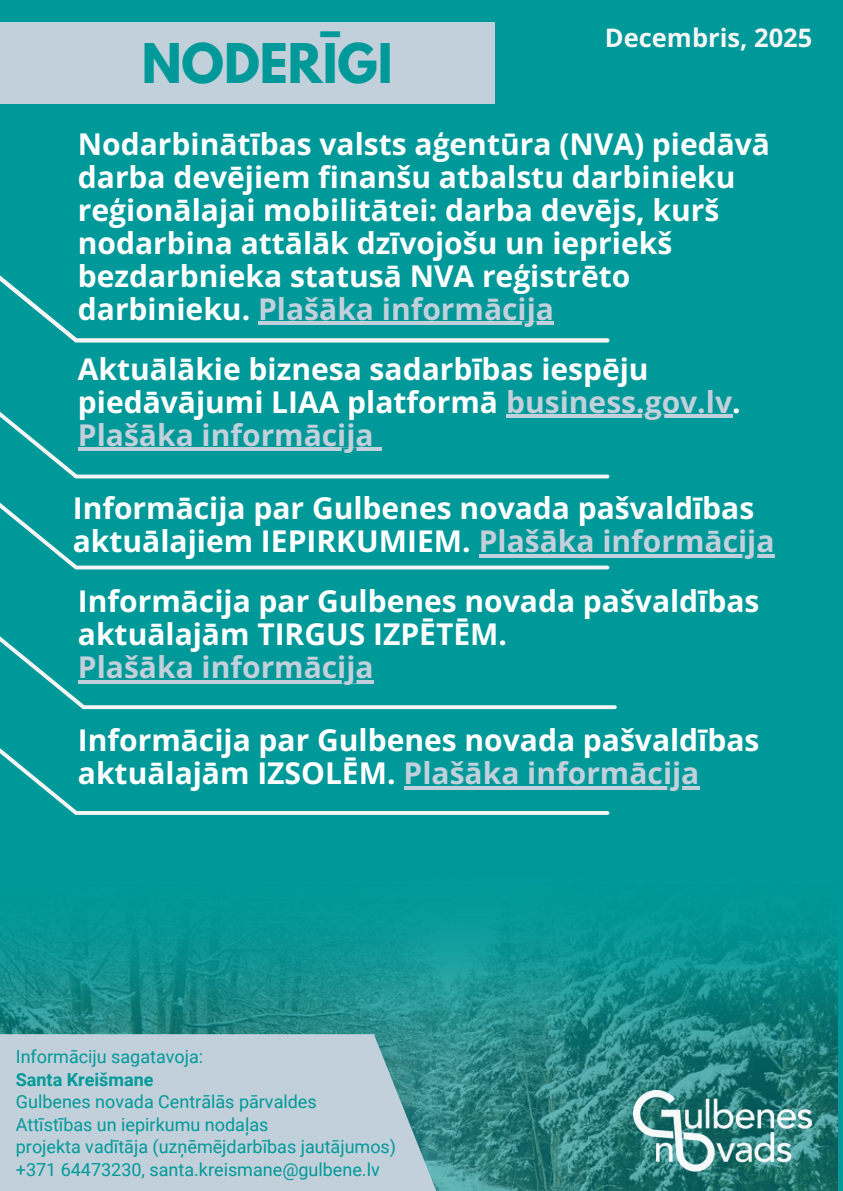
<style>
.page{position:relative;width:843px;height:1191px;background:#fff}
.page>*{position:absolute;margin:0;border:0;box-sizing:border-box;transform-origin:0 0}
.t1{font:700 48.4px "League Spartan";color:#099}
.t2{font:700 30px/33px "Open Sans";color:#fff}
.t3{font:700 30px "Open Sans";color:#c2d0db}
.t4{font:700 25.5px "Open Sans";color:#f5f5f5}
.t5{font:18px/22.5px "Roboto";color:#099}
.t6{font:700 18px "Roboto";color:#099}
.s1{color:#c2d0db}
</style>
<div class="page">
<div style="left:0;top:0;width:842px;height:1190px;background:#099"></div>
<img style="left:437px;top:1106px;width:400px;height:84px">
<img style="left:0;top:339px;width:838px;height:767px">
<svg style="left:0;top:527px;width:616px;height:182px"></svg>
<div style="left:0;top:1034px;width:437px;height:156px;background:#c2d0db"></div>
<svg style="left:0;top:478px;width:609px;height:91px"></svg>
<svg style="left:0;top:342px;width:609px;height:136px"></svg>
<div style="left:0;top:23px;width:495px;height:81px;background:#c2d0db"></div>
<svg style="left:0;top:275px;width:609px;height:67px"></svg>
<svg style="left:0;top:632px;width:609px;height:182px"></svg>
<hr style="left:478px;top:554px;width:296px;height:3px;background:#c2d0db">
<hr style="left:506px;top:415px;width:226px;height:3px;background:#c2d0db">
<hr style="left:78px;top:448px;width:296px;height:3px;background:#c2d0db">
<svg style="left:374px;top:448px;width:7px;height:3px"></svg>
<hr style="left:78px;top:680px;width:296px;height:3px;background:#c2d0db">
<hr style="left:403px;top:786px;width:296px;height:3px;background:#c2d0db">
<hr style="left:258px;top:322px;width:296px;height:3px;background:#c2d0db">
<img style="left:633px;top:1089px;width:178px;height:84px">
<h1 class="t1" style="left:141px;top:39px;width:252px">NODERĪGI</h1>
<p class="t4" style="left:604px;top:20px;width:209px">Decembris, 2025</p>
<p class="t2" style="left:78px;top:126px;width:693px">Nodarbinātības valsts aģentūra (NVA) piedāvā darba devējiem finanšu atbalstu darbinieku reģionālajai mobilitātei: darba devējs, kurš nodarbina attālāk dzīvojošu un iepriekš bezdarbnieka statusā NVA reģistrēto darbinieku. <span class="s1">Plašāka informācija</span></p>
<p class="t2" style="left:78px;top:351px;width:664px">Aktuālākie biznesa sadarbības iespēju piedāvājumi LIAA platformā <span class="s1">business.gov.lv</span>.<br><span class="s1">Plašāka informācija</span></p>
<p class="t2" style="left:73px;top:491px;width:703px">Informācija par Gulbenes novada pašvaldības aktuālajiem IEPIRKUMIEM. <span class="s1">Plašāka informācija</span></p>
<p class="t2" style="left:78px;top:583px;width:682px">Informācija par Gulbenes novada pašvaldības aktuālajām TIRGUS IZPĒTĒM.</p>
<p class="t3" style="left:78px;top:645px;width:297px">Plašāka informācija</p>
<p class="t2" style="left:78px;top:723px;width:682px">Informācija par Gulbenes novada pašvaldības aktuālajām IZSOLĒM. <span class="s1">Plašāka informācija</span></p>
<p class="t5" style="left:16px;top:1045px;width:189px">Informāciju sagatavoja:</p>
<p class="t6" style="left:16px;top:1068px;width:139px">Santa Kreišmane</p>
<p class="t5" style="left:16px;top:1090px;width:382px">Gulbenes novada Centrālās pārvaldes Attīstības un iepirkumu nodaļas<br>projekta vadītāja (uzņēmējdarbības jautājumos) +371 64473230, santa.kreismane@gulbene.lv</p>
</div>
